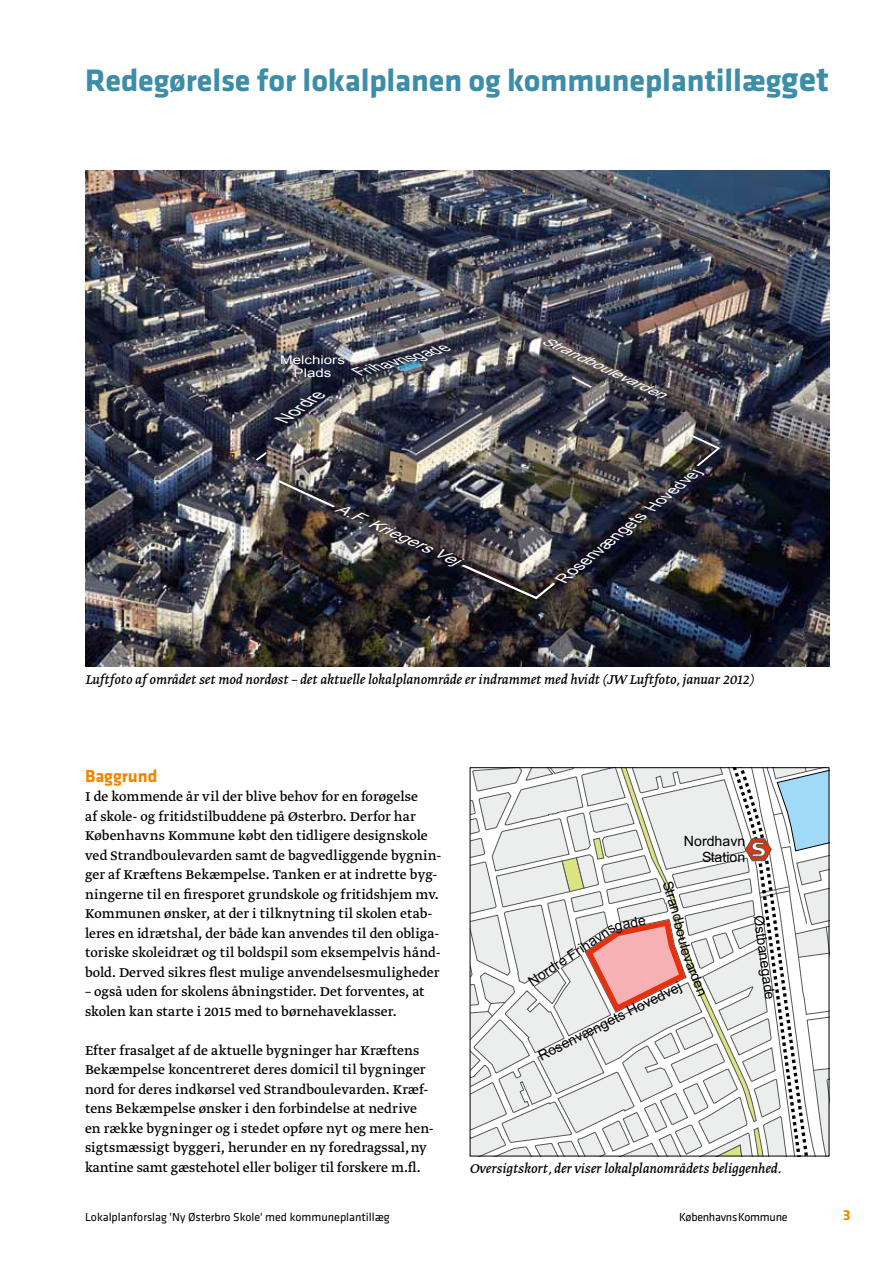
<style>
.page{position:relative;width:893px;height:1263px;background:#fff}
.page>*{position:absolute;margin:0;border:0;box-sizing:border-box;transform-origin:0 0}
.t1{font:700 32.25px "Klavika";letter-spacing:-.005em;color:#3d8da9}
.t2{font:700 18px "Klavika";color:#f18700}
.t3{font:italic 16.05px "Arial";color:#fff}
.t4{font:italic 15.45px "Arial";color:#fff}
.t5{font:15px/19.5px "Greta Text";color:#000}
.t6{font:italic 15px "Greta Text";color:#000}
.t7{font:700 15px "Klavika";color:#f18700}
.t8{font:italic 14.7px "Arial";color:#fff}
.t9{font:14.1px/15.8px "Arial";color:#000;text-align:right}
.t10{font:italic 13.8px "Arial";color:#fff;scale:1.31 1}
.t11{font:italic 13.05px "Arial";color:#fff;scale:1.22 1}
.t12{font:12px "Klavika";color:#000}
.t13{font:12px "Klavika";letter-spacing:-.02em;color:#000}
.t14{font:12px/12.9px "Arial";color:#fff;text-align:center;scale:1.27 1}
.t15{font:italic 11.7px "Arial";color:#fff;scale:1.35 1}
.s1{font-size:36px}
</style>
<div class="page">
<svg style="left:472px;top:769px;width:355px;height:385px"></svg>
<img style="left:85px;top:170px;width:744px;height:496px">
<svg style="left:277px;top:479px;width:61px;height:31px;background:#514f51"></svg>
<svg style="left:254px;top:451px;width:14px;height:12px"></svg>
<img style="left:455px;top:562px;width:104px;height:41px">
<svg style="left:679px;top:429px;width:43px;height:45px;background:#535252"></svg>
<svg style="left:569px;top:373px;width:25px;height:20px"></svg>
<h1 class="t1" style="left:85px;top:67px;width:746px">Redegørelse for lokalplanen og kommuneplantillæg<span class="s1">get</span></h1>
<p class="t11" style="left:358px;top:367px;width:80px;rotate:-16deg">Frihavnsgade</p>
<p class="t14" style="left:280px;top:355px;width:53px">Melchiors<br>Plads</p>
<p class="t3" style="left:280px;top:414px;width:52px;rotate:-35deg">Nordre</p>
<p class="t15" style="left:545px;top:335px;width:100px;rotate:25deg">Strandboulevarden</p>
<p class="t8" style="left:647px;top:503px;width:64px;rotate:-39deg">Hovedvej</p>
<p class="t10" style="left:338px;top:502px;width:103px;rotate:24deg">A.F. Kriegers Vej</p>
<p class="t4" style="left:558px;top:575px;width:108px;rotate:-39deg">Rosenvængets</p>
<p class="t6" style="left:85px;top:673px;width:670px">Luftfoto af området set mod nordøst – det aktuelle lokalplanområde er indrammet med hvidt (JW Luftfoto, januar 2012)</p>
<p class="t2" style="left:85px;top:768px;width:74px">Baggrund</p>
<p class="t5" style="left:85px;top:787px;width:358px">I de kommende år vil der blive behov for en forøgelse<br>af skole- og fritidstilbuddene på Østerbro. Derfor har Køben havns Kommune købt den tidligere designskole ved Strandboulevarden samt de bagvedliggende bygnin&shy;ger af Kræftens Bekæmpelse. Tanken er at indrette byg&shy;ningerne til en firesporet grundskole og fritidshjem mv.<br>Kommunen ønsker, at der i tilknytning til skolen etab&shy;leres en idrætshal, der både kan anvendes til den obliga&shy;toriske skoleidræt og til boldspil som eksempelvis hånd&shy;bold. Derved sikres flest mulige anvendelses muligheder</p>
<p class="t5" style="left:85px;top:982px;width:341px">– også uden for skolens åbningstider. Det forventes, at skolen kan starte i 2015 med to børnehaveklasser.</p>
<p class="t5" style="left:85px;top:1041px;width:350px">Efter frasalget af de aktuelle bygninger har Kræftens Bekæmpelse koncentreret deres domicil til bygninger nord for deres indkørsel ved Strandboulevarden. Kræf&shy;tens Bekæmpelse ønsker i den forbindelse at nedrive en række bygninger og i stedet opføre nyt og mere hen&shy;sigtsmæssigt byggeri, herunder en ny foredragssal, ny kantine samt gæstehotel eller boliger til forskere m.fl.</p>
<p class="t9" style="left:684px;top:834px;width:63px">Nordhavn<br>Station</p>
<p class="t9" style="left:673px;top:879px;width:43px;rotate:73deg">Strand</p>
<p class="t9" style="left:685px;top:920px;width:36px;rotate:76deg">boule</p>
<p class="t9" style="left:693px;top:952px;width:45px;rotate:68deg">varden</p>
<p class="t9" style="left:526px;top:977px;width:103px;rotate:-34deg">Nordre Frihavns</p>
<p class="t9" style="left:613px;top:919px;width:33px;rotate:-11deg">gade</p>
<p class="t9" style="left:536px;top:1051px;width:159px;rotate:-27deg">Rosenvængets Hovedvej</p>
<p class="t9" style="left:765px;top:914px;width:86px;rotate:82deg">Østbanegade</p>
<p class="t6" style="left:470px;top:1163px;width:313px">Oversigtskort, der viser lokalplanområdets beliggenhed.</p>
<p class="t12" style="left:85px;top:1212px;width:306px">Lokalplanforslag 'Ny Østerbro Skole' med kommuneplantillæg</p>
<p class="t13" style="left:679px;top:1212px;width:110px">Københavns Kommune</p>
<p class="t7" style="left:843px;top:1209px;width:9px">3</p>
</div>
